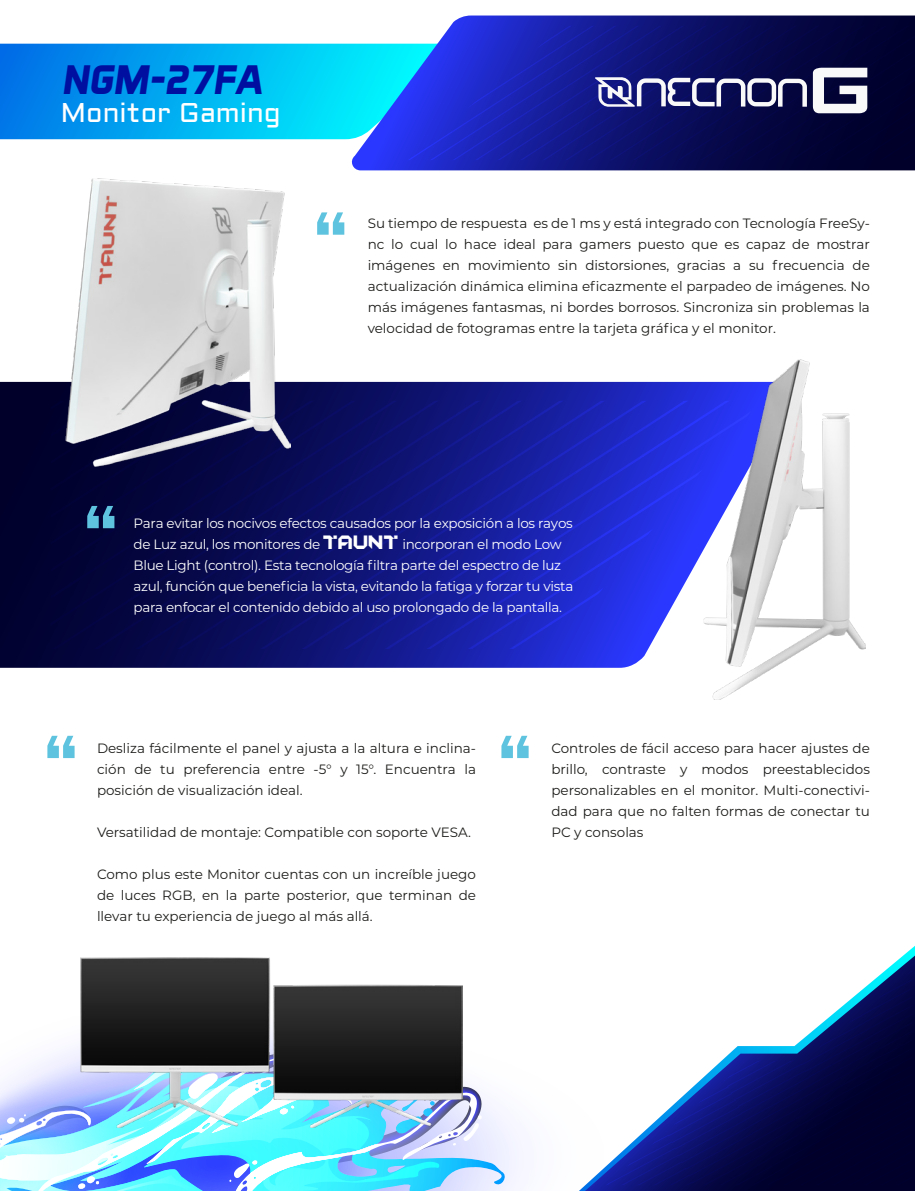
<style>
.page{position:relative;width:915px;height:1191px;background:#fff}
.page>*{position:absolute;margin:0;border:0;box-sizing:border-box;transform-origin:0 0}
.t1{font:italic 700 42px "Aero Matics Display";color:#000f9f}
.t2{font:27px "Aldrich";color:#fff}
.t3{font:13.5px/21px "Montserrat";color:#1c1c1a;text-align:justify}
.t4{font:13.5px/21px "Montserrat";letter-spacing:-.02em;color:#fff}
.s1{font-family:"Affection LDR"}
</style>
<div class="page">
<svg style="left:317px;top:212px;width:27px;height:23px"></svg>
<svg style="left:47px;top:736px;width:28px;height:22px"></svg>
<svg style="left:501px;top:736px;width:27px;height:22px"></svg>
<svg style="left:0;top:382px;width:703px;height:286px;background:#131767"></svg>
<svg style="left:51px;top:401px;width:652px;height:248px;background:#161c88"></svg>
<svg style="left:87px;top:506px;width:27px;height:22px"></svg>
<svg style="left:0;top:44px;width:349px;height:95px;background:#00abf0"></svg>
<svg style="left:604px;top:955px;width:310px;height:236px"></svg>
<svg style="left:605px;top:969px;width:307px;height:216px"></svg>
<svg style="left:68px;top:998px;width:451px;height:193px"></svg>
<svg style="left:0;top:1053px;width:482px;height:138px"></svg>
<svg style="left:349px;top:16px;width:565px;height:154px;background:#2d68b5"></svg>
<svg style="left:407px;top:26px;width:507px;height:134px;background:#121a7e"></svg>
<svg style="left:594px;top:77px;width:212px;height:30px"></svg>
<svg style="left:812px;top:68px;width:55px;height:45px"></svg>
<img style="left:703px;top:359px;width:162px;height:340px">
<img style="left:80px;top:957px;width:382px;height:170px">
<img style="left:65px;top:178px;width:225px;height:289px">
<h1 class="t1" style="left:62px;top:55px;width:202px">NGM-27FA</h1>
<h2 class="t2" style="left:61px;top:94px;width:221px">Monitor Gaming</h2>
<p class="t3" style="left:367px;top:212px;width:503px">Su tiempo de respuesta es de 1 ms y está integrado con Tecnología FreeSy&shy;nc lo cual lo hace ideal para gamers puesto que es capaz de mostrar imágenes en movimiento sin distorsiones, gracias a su frecuencia de actualización dinámica elimina eficazmente el parpadeo de imágenes. No más imágenes fantasmas, ni bordes borrosos. Sincroniza sin problemas la velocidad de fotogramas entre la tarjeta gráfica y el monitor.</p>
<p class="t4" style="left:133px;top:512px;width:441px">Para evitar los nocivos efectos causados por la exposición a los rayos de Luz azul, los monitores de <span class="s1">TAUNT</span> incorporan el modo Low Blue Light (control). Esta tecnología filtra parte del espectro de luz azul, función que beneficia la vista, evitando la fatiga y forzar tu vista para enfocar el contenido debido al uso prolongado de la pantalla.</p>
<p class="t3" style="left:97px;top:737px;width:380px">Desliza fácilmente el panel y ajusta a la altura e inclina&shy;ción de tu preferencia entre -5° y 15°. Encuentra la posición de visualización ideal.</p>
<p class="t3" style="left:97px;top:821px;width:375px">Versatilidad de montaje: Compatible con soporte VESA.</p>
<p class="t3" style="left:97px;top:863px;width:380px">Como plus este Monitor cuentas con un increíble juego de luces RGB, en la parte posterior, que terminan de llevar tu experiencia de juego al más allá.</p>
<p class="t3" style="left:551px;top:737px;width:320px">Controles de fácil acceso para hacer ajustes de brillo, contraste y modos preestablecidos personalizables en el monitor. Multi-conectivi&shy;dad para que no falten formas de conectar tu PC y consolas</p>
</div>
